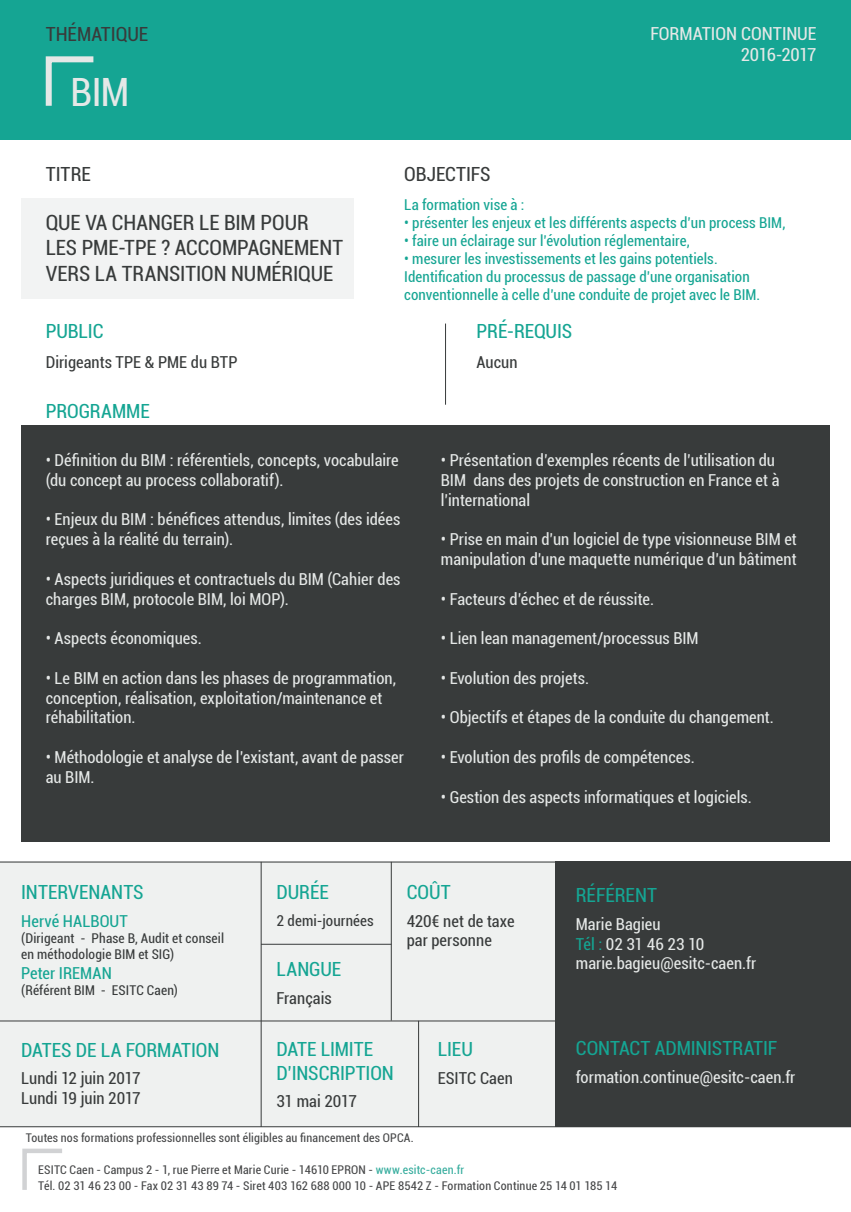
<style>
.page{position:relative;width:851px;height:1212px;background:#fff}
.page>*{position:absolute;margin:0;border:0;box-sizing:border-box;transform-origin:0 0}
.t1{font:condensed 39px "Roboto";color:#e5e8e7}
.t2{font:condensed 21px/25.2px "Roboto";letter-spacing:-.005em;color:#383b3b}
.t3{font:condensed 19.5px/23.4px "Roboto";letter-spacing:-.005em;color:#15a593}
.t4{font:condensed 19.5px "Roboto";letter-spacing:-.005em;color:#383b3b}
.t5{font:condensed 18px/21.6px "Roboto";letter-spacing:-.005em;color:#e5e8e7;text-align:right}
.t6{font:condensed 16.5px/19.8px "Roboto";color:#e5e8e7}
.t7{font:condensed 16.5px/19.8px "Roboto";color:#383b3b}
.t8{font:condensed 16.5px "Roboto";letter-spacing:.005em;color:#15a593}
.t9{font:condensed 15px/18px "Roboto";letter-spacing:.005em;color:#15a593}
.t10{font:condensed 15px "Roboto";letter-spacing:.01em;color:#383b3b}
.t11{font:condensed 13.5px/16.2px "Roboto";letter-spacing:.01em;color:#383b3b}
.t12{font:condensed 12px/16.5px "Roboto";letter-spacing:.015em;color:#464748}
.s1{color:#15a593}
.s2{color:#37ad9e}
</style>
<div class="page">
<div style="left:0;top:862px;width:850px;height:265px;background:#eff1f0"></div>
<div style="left:555px;top:862px;width:295px;height:265px;background:#383b3b"></div>
<div style="left:21px;top:425px;width:808px;height:417px;background:#383b3b"></div>
<div style="left:0;top:0;width:850px;height:139px;background:#15a593"></div>
<div style="left:21px;top:198px;width:333px;height:101px;background:#f2f3f3"></div>
<svg style="left:45px;top:56px;width:49px;height:50px"></svg>
<hr style="left:0;top:1021px;width:564px;height:1px;background:#383b3b">
<hr style="left:261px;top:944px;width:130px;height:1px;background:#383b3b">
<hr style="left:0;top:862px;width:850px;height:1px;background:#383b3b">
<hr style="left:0;top:1126px;width:850px;height:1px;background:#383b3b">
<hr style="left:261px;top:862px;width:1px;height:265px;background:#383b3b">
<hr style="left:391px;top:862px;width:1px;height:158px;background:#383b3b">
<hr style="left:445px;top:324px;width:1px;height:81px;background:#383b3b">
<hr style="left:418px;top:1021px;width:1px;height:106px;background:#383b3b">
<svg style="left:22px;top:1148px;width:40px;height:42px"></svg>
<p class="t4" style="left:46px;top:20px;width:104px">THÉMATIQUE</p>
<h1 class="t1" style="left:71px;top:65px;width:60px">BIM</h1>
<p class="t4" style="left:46px;top:160px;width:47px">TITRE</p>
<p class="t2" style="left:46px;top:209px;width:299px">QUE VA CHANGER LE BIM POUR<br>LES PME-TPE ? ACCOMPAGNEMENT<br>VERS LA TRANSITION NUMÉRIQUE</p>
<p class="t3" style="left:46px;top:319px;width:59px">PUBLIC</p>
<p class="t7" style="left:46px;top:352px;width:193px">Dirigeants TPE &amp; PME du BTP</p>
<p class="t3" style="left:46px;top:399px;width:105px">PROGRAMME</p>
<p class="t4" style="left:404px;top:160px;width:88px">OBJECTIFS</p>
<p class="t5" style="left:650px;top:22px;width:168px">FORMATION CONTINUE<br>2016-2017</p>
<p class="t9" style="left:404px;top:195px;width:122px">La formation vise à :</p>
<p class="t9" style="left:404px;top:213px;width:382px">• présenter les enjeux et les différents aspects d’un process BIM,</p>
<p class="t9" style="left:404px;top:231px;width:287px">• faire un éclairage sur l’évolution réglementaire,</p>
<p class="t9" style="left:404px;top:249px;width:357px">• mesurer les investissements et les gains potentiels.<br>Identification du processus de passage d’une organisation conventionnelle à celle d’une conduite de projet avec le BIM.</p>
<p class="t3" style="left:476px;top:319px;width:97px">PRÉ-REQUIS</p>
<p class="t7" style="left:476px;top:352px;width:42px">Aucun</p>
<p class="t6" style="left:46px;top:450px;width:354px">• Définition du BIM : référentiels, concepts, vocabulaire (du concept au process collaboratif).</p>
<p class="t6" style="left:46px;top:509px;width:356px">• Enjeux du BIM : bénéfices attendus, limites (des idées reçues à la réalité du terrain).</p>
<p class="t6" style="left:46px;top:568px;width:356px">• Aspects juridiques et contractuels du BIM (Cahier des charges BIM, protocole BIM, loi MOP).</p>
<p class="t6" style="left:46px;top:628px;width:158px">• Aspects économiques.</p>
<p class="t6" style="left:46px;top:667px;width:352px">• Le BIM en action dans les phases de programmation, conception, réalisation, exploitation/maintenance et réhabilitation.</p>
<p class="t6" style="left:46px;top:747px;width:359px">• Méthodologie et analyse de l’existant, avant de passer au BIM.</p>
<p class="t6" style="left:441px;top:450px;width:340px">• Présentation d’exemples récents de l’utilisation du<br>BIM dans des projets de construction en France et à l’international</p>
<p class="t6" style="left:441px;top:529px;width:357px">• Prise en main d’un logiciel de type visionneuse BIM et manipulation d’une maquette numérique d’un bâtiment</p>
<p class="t6" style="left:441px;top:588px;width:214px">• Facteurs d’échec et de réussite.</p>
<p class="t6" style="left:441px;top:628px;width:259px">• Lien lean management/processus BIM</p>
<p class="t6" style="left:441px;top:667px;width:150px">• Evolution des projets.</p>
<p class="t6" style="left:441px;top:707px;width:334px">• Objectifs et étapes de la conduite du changement.</p>
<p class="t6" style="left:441px;top:747px;width:255px">• Evolution des profils de compétences.</p>
<p class="t6" style="left:441px;top:786px;width:312px">• Gestion des aspects informatiques et logiciels.</p>
<p class="t3" style="left:21px;top:879px;width:124px">INTERVENANTS</p>
<p class="t8" style="left:21px;top:909px;width:108px">Hervé HALBOUT</p>
<p class="t11" style="left:21px;top:929px;width:204px">(Dirigeant - Phase B, Audit et conseil en méthodologie BIM et SIG)</p>
<p class="t8" style="left:21px;top:961px;width:92px">Peter IREMAN</p>
<p class="t11" style="left:21px;top:982px;width:158px">(Référent BIM - ESITC Caen)</p>
<p class="t3" style="left:276px;top:879px;width:54px">DURÉE</p>
<p class="t10" style="left:276px;top:910px;width:99px">2 demi-journées</p>
<p class="t3" style="left:276px;top:956px;width:66px">LANGUE</p>
<p class="t7" style="left:276px;top:987px;width:57px">Français</p>
<p class="t3" style="left:406px;top:879px;width:46px">COÛT</p>
<p class="t7" style="left:406px;top:910px;width:109px">420€ net de taxe par personne</p>
<p class="t3" style="left:575px;top:883px;width:83px">RÉFÉRENT</p>
<p class="t6" style="left:575px;top:913px;width:182px">Marie Bagieu<br><span class="s1">Tél :</span> 02 31 46 23 10 marie.bagieu@esitc-caen.fr</p>
<p class="t3" style="left:21px;top:1037px;width:200px">DATES DE LA FORMATION</p>
<p class="t3" style="left:575px;top:1036px;width:203px">CONTACT ADMINISTRATIF</p>
<p class="t3" style="left:438px;top:1037px;width:36px">LIEU</p>
<p class="t3" style="left:276px;top:1037px;width:119px">DATE LIMITE<br>D’INSCRIPTION</p>
<p class="t7" style="left:21px;top:1068px;width:121px">Lundi 12 juin 2017<br>Lundi 19 juin 2017</p>
<p class="t6" style="left:575px;top:1067px;width:221px">formation.continue@esitc-caen.fr</p>
<p class="t7" style="left:438px;top:1068px;width:76px">ESITC Caen</p>
<p class="t7" style="left:276px;top:1090px;width:82px">31 mai 2017</p>
<p class="t12" style="left:26px;top:1129px;width:389px">Toutes nos formations professionnelles sont éligibles au financement des OPCA.</p>
<p class="t12" style="left:38px;top:1160px;width:580px">ESITC Caen - Campus 2 - 1, rue Pierre et Marie Curie - 14610 EPRON - <span class="s2">www.esitc-caen.fr<br></span>Tél. 02 31 46 23 00 - Fax 02 31 43 89 74 - Siret 403 162 688 000 10 - APE 8542 Z - Formation Continue 25 14 01 185 14</p>
</div>
